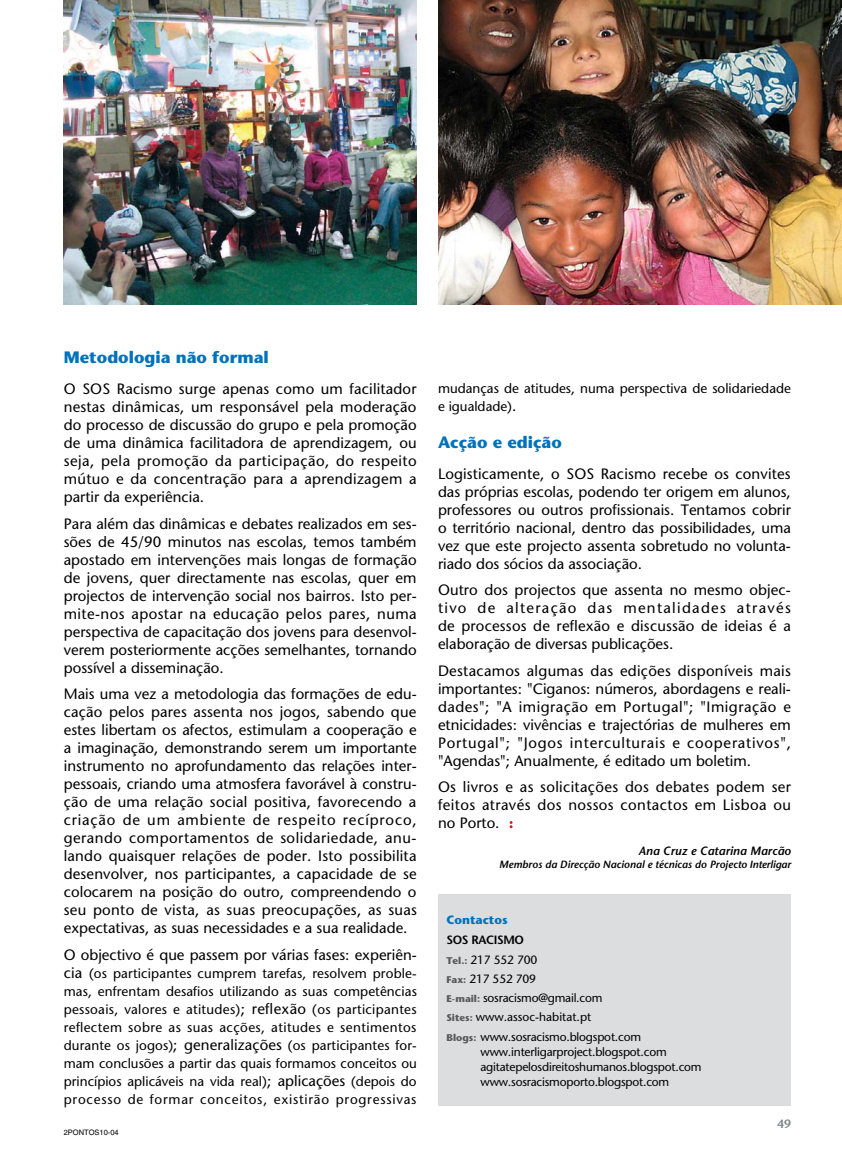
<style>
.page{position:relative;width:842px;height:1161px;background:#fff}
.page>*{position:absolute;margin:0;border:0;box-sizing:border-box;transform-origin:0 0}
.t1{font:700 16.5px "Stone Sans Std";color:#0072bc}
.t2{font:500 15px/18px "Stone Sans Std";color:#000;text-align:justify}
.t3{font:500 13.5px/18px "Stone Sans Std";color:#000;text-align:justify}
.t4{font:500 12px/19.2px "Stone Sans Std";letter-spacing:-.015em;color:#000}
.t5{font:italic 600 12px "Stone Sans Std";color:#000}
.t6{font:700 12px "Stone Sans Std";color:#0072bc}
.t7{font:600 12px "Stone Sans Std";color:#808285}
.t8{font:italic 600 10.5px "Stone Sans Std";color:#000}
.t9{font:7.5px "Helvetica LT Std";color:#000}
.s1{font-size:15px}
.s2{font-weight:600}
.s3{font-weight:700;font-size:9.75px;color:#58595b}
</style>
<div class="page">
<img style="left:64px;top:0;width:353px;height:304px">
<div style="left:438px;top:894px;width:353px;height:211px;background:#dcddde"></div>
<svg style="left:510px;top:821px;width:2px;height:7px"></svg>
<img style="left:438px;top:0;width:404px;height:304px">
<p class="t1" style="left:64px;top:351px;width:206px">Metodologia não formal</p>
<p class="t2" style="left:64px;top:382px;width:354px">O SOS Racismo surge apenas como um facilitador nestas dinâmicas, um responsável pela moderação do processo de discussão do grupo e pela promoção de uma dinâmica facilitadora de aprendizagem, ou seja, pela promoção da participação, do respeito mútuo e da concentração para a aprendizagem a partir da experiência.</p>
<p class="t2" style="left:64px;top:516px;width:354px">Para além das dinâmicas e debates realizados em ses&shy;sões de 45/90 minutos nas escolas, temos também apostado em intervenções mais longas de formação de jovens, quer directamente nas escolas, quer em projectos de intervenção social nos bairros. Isto per&shy;mite-nos apostar na educação pelos pares, numa perspectiva de capacitação dos jovens para desenvol&shy;verem posteriormente acções semelhantes, tornando possível a disseminação.</p>
<p class="t2" style="left:64px;top:687px;width:355px">Mais uma vez a metodologia das formações de edu&shy;cação pelos pares assenta nos jogos, sabendo que estes libertam os afectos, estimulam a cooperação e a imaginação, demonstrando serem um importante instrumento no aprofundamento das relações inter&shy;pessoais, criando uma atmosfera favorável à constru&shy;ção de uma relação social positiva, favorecendo a criação de um ambiente de respeito recíproco, gerando comportamentos de solidariedade, anu&shy;lando quaisquer relações de poder. Isto possibilita desenvolver, nos participantes, a capacidade de se colocarem na posição do outro, compreendendo o seu ponto de vista, as suas preocupações, as suas expectativas, as suas necessidades e a sua realidade.</p>
<p class="t2" style="left:64px;top:947px;width:354px">O objectivo é que passem por várias fases: experiên-</p>
<p class="t3" style="left:64px;top:965px;width:355px"><span class="s1">cia</span> (os participantes cumprem tarefas, resolvem proble&shy;mas, enfrentam desafios utilizando as suas competências pessoais, valores e atitudes)<span class="s1">; reflexão</span> (os participantes reflectem sobre as suas acções, atitudes e sentimentos durante os jogos)<span class="s1">; generalizações</span> (os participantes for&shy;mam conclusões a partir das quais formamos conceitos ou princípios aplicáveis na vida real)<span class="s1">; aplicações</span> (depois do processo de formar conceitos, existirão progressivas</p>
<p class="t9" style="left:64px;top:1129px;width:57px">2PONTOS10-04</p>
<p class="t3" style="left:438px;top:381px;width:354px">mudanças de atitudes, numa perspectiva de solidariedade e igualdade)<span class="s1">.</span></p>
<p class="t1" style="left:438px;top:436px;width:125px">Acção e edição</p>
<p class="t2" style="left:438px;top:466px;width:354px">Logisticamente, o SOS Racismo recebe os convites das próprias escolas, podendo ter origem em alunos, professores ou outros profissionais. Tentamos cobrir o território nacional, dentro das possibilidades, uma vez que este projecto assenta sobretudo no volunta&shy;riado dos sócios da associação.</p>
<p class="t2" style="left:438px;top:582px;width:354px">Outro dos projectos que assenta no mesmo objec&shy;tivo de alteração das mentalidades através de processos de reflexão e discussão de ideias é a elaboração de diversas publicações.</p>
<p class="t2" style="left:438px;top:663px;width:355px">Destacamos algumas das edições disponíveis mais importantes: "Ciganos: números, abordagens e reali&shy;dades"; "A imigração em Portugal"; "Imigração e etnicidades: vivências e trajectórias de mulheres em Portugal"; "Jogos interculturais e cooperativos", "Agendas"; Anualmente, é editado um boletim.</p>
<p class="t2" style="left:438px;top:779px;width:355px">Os livros e as solicitações dos debates podem ser feitos através dos nossos contactos em Lisboa ou no Porto.</p>
<p class="t5" style="left:638px;top:846px;width:154px">Ana Cruz e Catarina Marcão</p>
<p class="t8" style="left:499px;top:860px;width:293px">Membros da Direcção Nacional e técnicas do Projecto Interligar</p>
<p class="t6" style="left:446px;top:915px;width:63px">Contactos</p>
<p class="t4" style="left:446px;top:932px;width:196px"><span class="s2">SOS RACISMO<br></span><span class="s3">Tel.:</span> 217 552 700<br><span class="s3">Fax:</span> 217 552 709<br><span class="s3">E-mail:</span> sosracismo@gmail.com<br><span class="s3">Sites:</span> www.assoc-habitat.pt<br><span class="s3">Blogs:</span> www.sosracismo.blogspot.com</p>
<p class="t4" style="left:480px;top:1045px;width:223px;line-height:15px">www.interligarproject.blogspot.com agitatepelosdireitoshumanos.blogspot.com www.sosracismoporto.blogspot.com</p>
<p class="t7" style="left:777px;top:1119px;width:15px">49</p>
</div>
